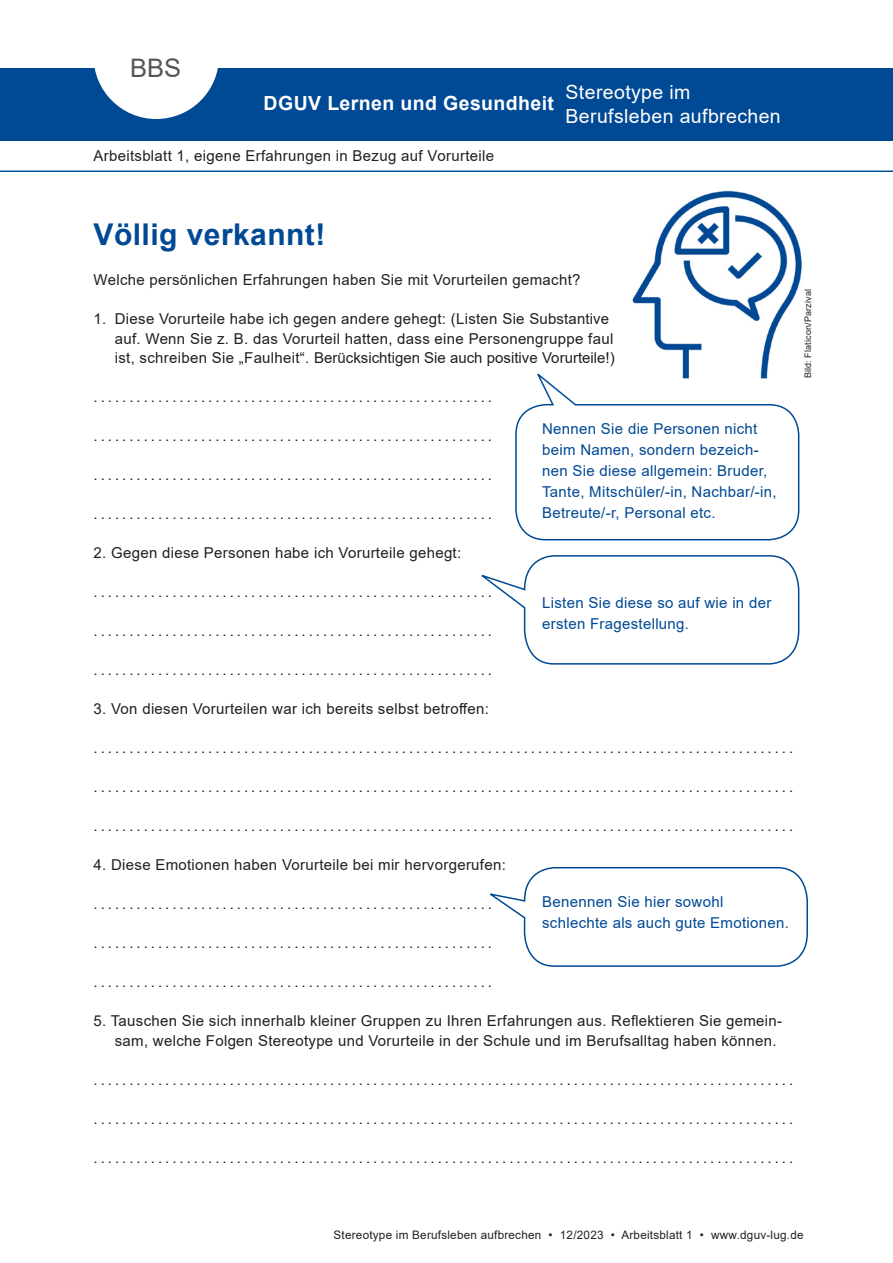
<style>
.page{position:relative;width:893px;height:1263px;background:#fff}
.page>*{position:absolute;margin:0;border:0;box-sizing:border-box;transform-origin:0 0}
.Ueberschrift{font:700 30px "Arial";letter-spacing:.015em;color:#004994}
.head{font:25.5px "Arial";color:#555}
.t1{font:19.5px "Arial";letter-spacing:.02em;color:#fff}
.t2{font:700 19.5px "Arial";letter-spacing:.02em;color:#fff}
.Fliesstext_Aufzaehlung{font:15px/19.5px "Arial";letter-spacing:.02em;color:#231f20}
.Fliesstext{font:15px/21px "Arial";letter-spacing:.02em;color:#004994}
.fusszeile{font:11.7px "Arial";letter-spacing:.02em;color:#231f20}
.Bildnachweis{font:9px "Arial";letter-spacing:.015em;color:#231f20}
</style>
<div class="page">
<div style="left:0;top:68px;width:893px;height:72px;background:#004994"></div>
<svg style="left:94px;top:68px;width:124px;height:51px"></svg>
<hr style="left:0;top:171px;width:893px;height:1px;background:#01519b">
<img style="left:632px;top:190px;width:170px;height:179px">
<svg style="left:515px;top:369px;width:285px;height:172px"></svg>
<svg style="left:481px;top:555px;width:319px;height:110px"></svg>
<svg style="left:490px;top:867px;width:318px;height:100px"></svg>
<p class="head" style="left:130px;top:50px;width:53px">BBS</p>
<p class="t2" style="left:264px;top:89px;width:292px">DGUV Lernen und Gesundheit</p>
<p class="Fliesstext_Aufzaehlung" style="left:94px;top:146px;width:402px">Arbeitsblatt 1, eigene Erfahrungen in Bezug auf Vorurteile</p>
<p class="t1" style="left:566px;top:79px;width:126px">Stereotype im</p>
<p class="t1" style="left:566px;top:102px;width:217px">Berufsleben aufbrechen</p>
<p class="Ueberschrift" style="left:94px;top:213px;width:233px">Völlig verkannt!</p>
<p class="Fliesstext_Aufzaehlung" style="left:94px;top:270px;width:488px">Welche persönlichen Erfahrungen haben Sie mit Vorurteilen gemacht?</p>
<p class="Fliesstext_Aufzaehlung" style="left:115px;top:309px;width:501px;text-indent:-21px">1. Diese Vorurteile habe ich gegen andere gehegt: (Listen Sie Substantive auf. Wenn Sie z. B. das Vorurteil hatten, dass eine Personengruppe faul ist, schreiben Sie „Faulheit“. Berücksichtigen Sie auch positive Vorurteile!)</p>
<p class="Fliesstext_Aufzaehlung" style="left:94px;top:387px;width:400px">........................................................</p>
<p class="Fliesstext_Aufzaehlung" style="left:94px;top:426px;width:400px">........................................................</p>
<p class="Fliesstext_Aufzaehlung" style="left:94px;top:465px;width:400px">........................................................</p>
<p class="Fliesstext_Aufzaehlung" style="left:94px;top:504px;width:400px">........................................................</p>
<p class="Fliesstext_Aufzaehlung" style="left:94px;top:543px;width:369px">2. Gegen diese Personen habe ich Vorurteile gehegt:</p>
<p class="Fliesstext_Aufzaehlung" style="left:94px;top:582px;width:400px">........................................................</p>
<p class="Fliesstext_Aufzaehlung" style="left:94px;top:621px;width:400px">........................................................</p>
<p class="Fliesstext_Aufzaehlung" style="left:94px;top:660px;width:400px">........................................................</p>
<p class="Fliesstext_Aufzaehlung" style="left:94px;top:699px;width:397px">3. Von diesen Vorurteilen war ich bereits selbst betroffen:</p>
<p class="Fliesstext_Aufzaehlung" style="left:94px;top:738px;width:701px">..................................................................................................</p>
<p class="Fliesstext_Aufzaehlung" style="left:94px;top:777px;width:701px">..................................................................................................</p>
<p class="Fliesstext_Aufzaehlung" style="left:94px;top:816px;width:701px">..................................................................................................</p>
<p class="Fliesstext_Aufzaehlung" style="left:94px;top:855px;width:414px">4. Diese Emotionen haben Vorurteile bei mir hervorgerufen:</p>
<p class="Fliesstext_Aufzaehlung" style="left:94px;top:894px;width:400px">........................................................</p>
<p class="Fliesstext_Aufzaehlung" style="left:94px;top:933px;width:400px">........................................................</p>
<p class="Fliesstext_Aufzaehlung" style="left:94px;top:972px;width:400px">........................................................</p>
<p class="Fliesstext_Aufzaehlung" style="left:115px;top:1011px;width:669px;text-indent:-21px">5. Tauschen Sie sich innerhalb kleiner Gruppen zu Ihren Erfahrungen aus. Reflektieren Sie gemein&shy;sam, welche Folgen Stereotype und Vorurteile in der Schule und im Berufsalltag haben können.</p>
<p class="Fliesstext_Aufzaehlung" style="left:94px;top:1070px;width:701px">..................................................................................................</p>
<p class="Fliesstext_Aufzaehlung" style="left:94px;top:1109px;width:701px">..................................................................................................</p>
<p class="Fliesstext_Aufzaehlung" style="left:94px;top:1148px;width:701px">..................................................................................................</p>
<p class="Fliesstext" style="left:542px;top:418px;width:236px">Nennen Sie die Personen nicht beim Namen, sondern bezeich&shy;nen Sie diese allgemein: Bruder,<br>Tante, Mitschüler/-in, Nachbar/-in,<br>Betreute/-r, Personal etc.</p>
<p class="Fliesstext" style="left:542px;top:592px;width:231px">Listen Sie diese so auf wie in der ersten Fragestellung.</p>
<p class="Fliesstext" style="left:542px;top:891px;width:183px">Benennen Sie hier sowohl</p>
<p class="Fliesstext" style="left:542px;top:912px;width:248px">schlechte als auch gute Emotionen.</p>
<p class="Bildnachweis" style="left:802px;top:378px;width:90px;rotate:-90deg">Bild: Flaticon/Parzival</p>
<p class="fusszeile" style="left:334px;top:1227px;width:472px">Stereotype im Berufsleben aufbrechen • 12/2023 • Arbeitsblatt 1 • www.dguv-lug.de</p>
</div>
